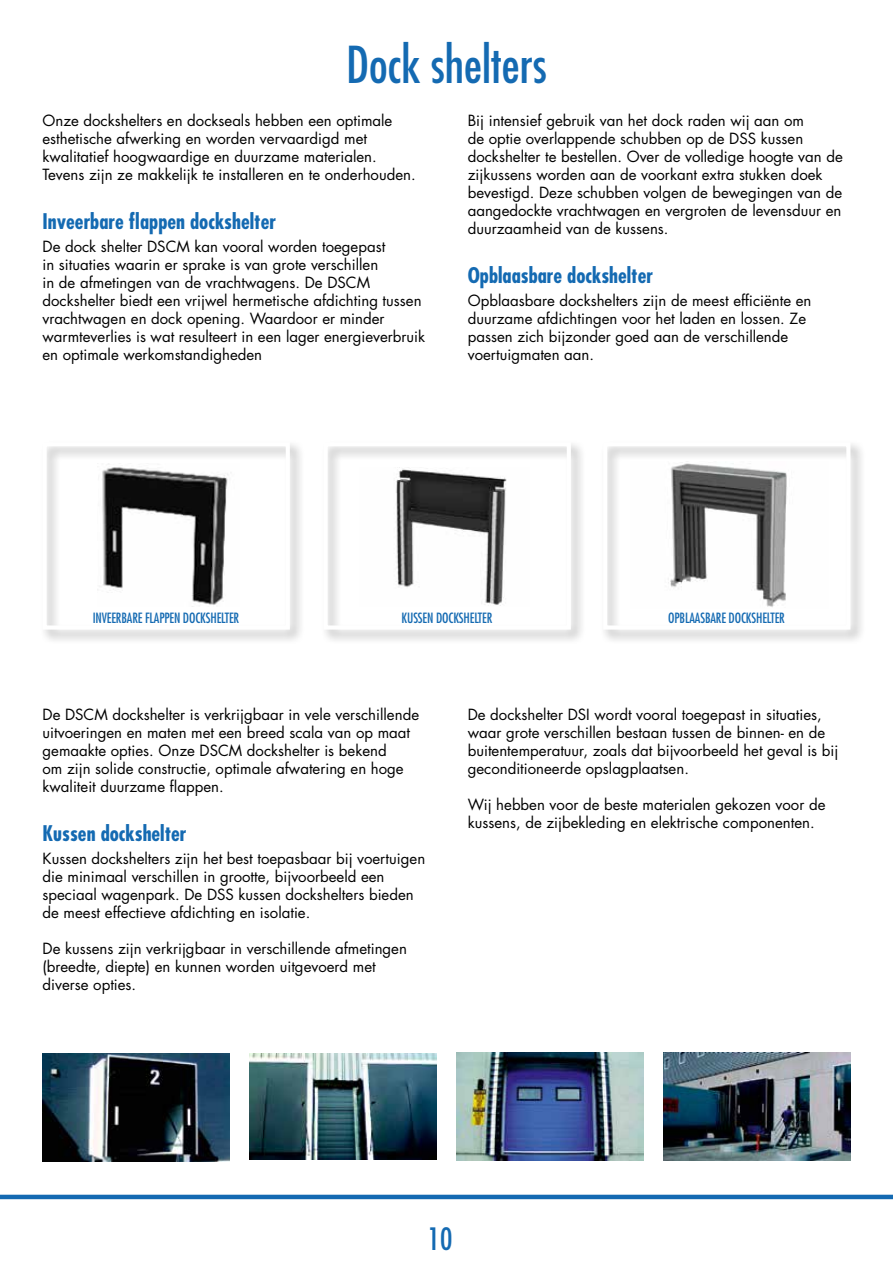
<style>
.page{position:relative;width:893px;height:1263px;background:#fff}
.page>*{position:absolute;margin:0;border:0;box-sizing:border-box;transform-origin:0 0}
.t1{font:condensed 49.5px "Futura Std";color:#146ab2}
.t2{font:condensed 30px "Futura Std";color:#146ab2}
.t3{font:700 condensed 21px "Futura Std";color:#146ab2}
.t4{font:15px/18px "Futura Std";color:#000}
.t5{font:condensed 13.8px "Futura Std";letter-spacing:-.01em;color:#146ab2}
</style>
<div class="page">
<div style="left:321px;top:439px;width:265px;height:205px;background:#000;opacity:.3"></div>
<div style="left:324px;top:442px;width:247px;height:188px;border:4px solid #fff"></div>
<div style="left:40px;top:439px;width:265px;height:205px;background:#000;opacity:.3"></div>
<div style="left:43px;top:442px;width:247px;height:188px;border:4px solid #fff"></div>
<div style="left:600px;top:439px;width:266px;height:205px;background:#000;opacity:.3"></div>
<div style="left:603px;top:442px;width:247px;height:188px;border:4px solid #fff"></div>
<img style="left:249px;top:1053px;width:187px;height:107px">
<img style="left:43px;top:1053px;width:186px;height:108px">
<img style="left:456px;top:1053px;width:187px;height:108px">
<img style="left:663px;top:1053px;width:187px;height:108px">
<hr style="left:0;top:1195px;width:893px;height:4px;background:#146ab2">
<h1 class="t1" style="left:346px;top:35px;width:202px">DOCK SHELTERS</h1>
<p class="t4" style="left:43px;top:112px;width:375px">Onze dockshelters en dockseals hebben een optimale esthetische afwerking en worden vervaardigd met kwalitatief hoogwaardige en duurzame materialen.<br>Tevens zijn ze makkelijk te installeren en te onderhouden.</p>
<h3 class="t3" style="left:43px;top:208px;width:235px">Inveerbare flappen dockshelter</h3>
<p class="t4" style="left:43px;top:238px;width:384px">De dock shelter DSCM kan vooral worden toegepast<br>in situaties waarin er sprake is van grote verschillen<br>in de afmetingen van de vrachtwagens. De DSCM dockshelter biedt een vrijwel hermetische afdichting tussen vrachtwagen en dock opening. Waardoor er minder warmteverlies is wat resulteert in een lager energieverbruik en optimale werkomstandigheden</p>
<p class="t4" style="left:468px;top:112px;width:377px">Bij intensief gebruik van het dock raden wij aan om<br>de optie overlappende schubben op de DSS kussen dockshelter te bestellen. Over de volledige hoogte van de zijkussens worden aan de voorkant extra stukken doek bevestigd. Deze schubben volgen de bewegingen van de aangedockte vrachtwagen en vergroten de levensduur en duurzaamheid van de kussens.</p>
<h3 class="t3" style="left:468px;top:262px;width:187px">Opblaasbare dockshelter</h3>
<p class="t4" style="left:468px;top:292px;width:345px">Opblaasbare dockshelters zijn de meest efficiënte en duurzame afdichtingen voor het laden en lossen. Ze passen zich bijzonder goed aan de verschillende voertuigmaten aan.</p>
<p class="t5" style="left:93px;top:610px;width:148px">INVEERBARE FLAPPEN DOCKSHELTER</p>
<p class="t5" style="left:402px;top:610px;width:92px">KUSSEN DOCKSHELTER</p>
<p class="t5" style="left:668px;top:610px;width:118px">OPBLAASBARE DOCKSHELTER</p>
<p class="t4" style="left:43px;top:706px;width:378px">De DSCM dockshelter is verkrijgbaar in vele verschillende uitvoeringen en maten met een breed scala van op maat gemaakte opties. Onze DSCM dockshelter is bekend<br>om zijn solide constructie, optimale afwatering en hoge kwaliteit duurzame flappen.</p>
<h3 class="t3" style="left:43px;top:820px;width:145px">Kussen dockshelter</h3>
<p class="t4" style="left:43px;top:850px;width:384px">Kussen dockshelters zijn het best toepasbaar bij voertuigen die minimaal verschillen in grootte, bijvoorbeeld een speciaal wagenpark. De DSS kussen dockshelters bieden de meest effectieve afdichting en isolatie.</p>
<p class="t4" style="left:43px;top:940px;width:366px">De kussens zijn verkrijgbaar in verschillende afmetingen (breedte, diepte) en kunnen worden uitgevoerd met diverse opties.</p>
<p class="t4" style="left:468px;top:706px;width:372px">De dockshelter DSI wordt vooral toegepast in situaties, waar grote verschillen bestaan tussen de binnen- en de buitentemperatuur, zoals dat bijvoorbeeld het geval is bij geconditioneerde opslagplaatsen.</p>
<p class="t4" style="left:468px;top:796px;width:359px">Wij hebben voor de beste materialen gekozen voor de kussens, de zijbekleding en elektrische componenten.</p>
<h2 class="t2" style="left:428px;top:1221px;width:26px">10</h2>
</div>
